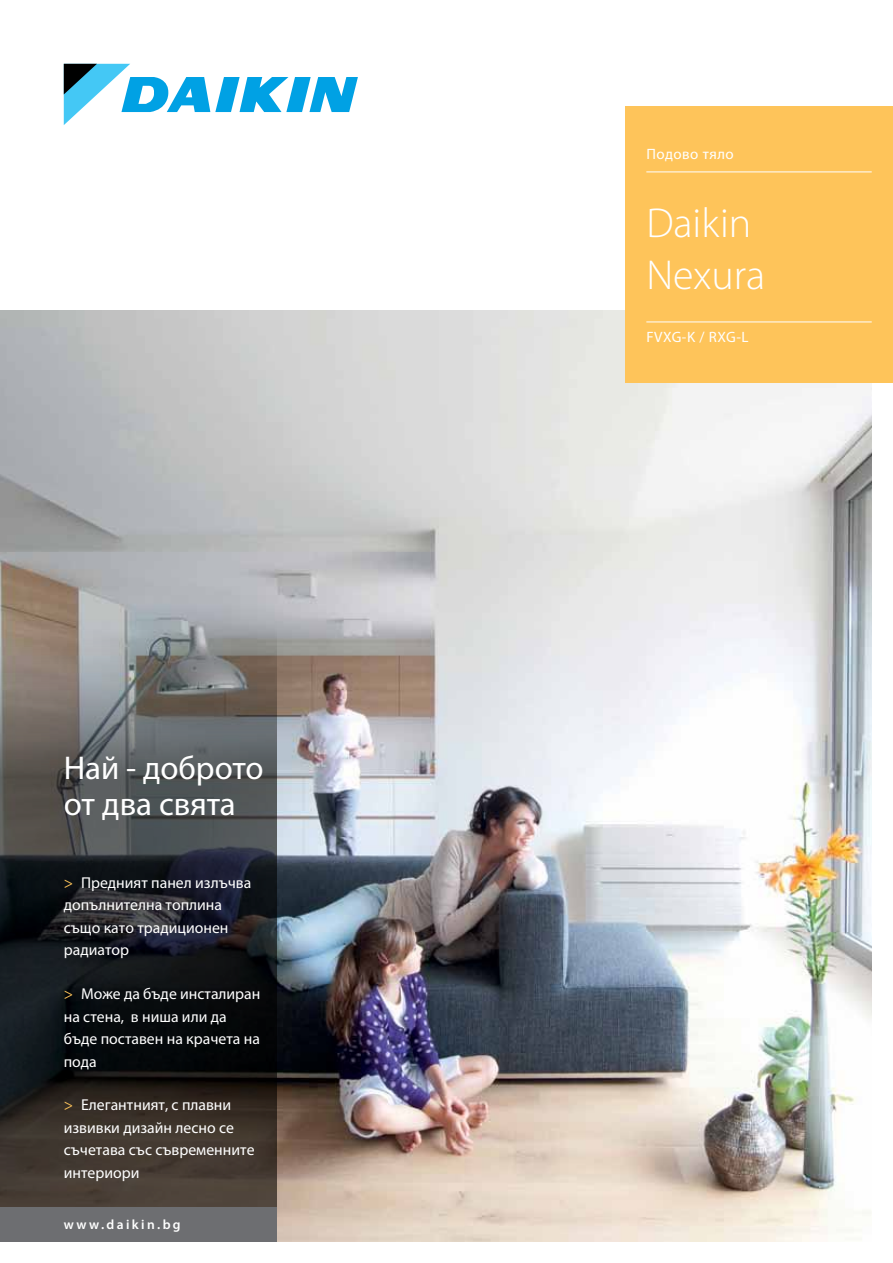
<style>
.page{position:relative;width:893px;height:1263px;background:#fff}
.page>*{position:absolute;margin:0;border:0;box-sizing:border-box;transform-origin:0 0}
.t1{font:300 42px/52.5px "Myriad Pro";color:#fff}
.t2{font:33px/36px "Myriad Pro";color:#fff}
.t3{font:15.75px/22.5px "Myriad Pro";color:#fff}
.t4{font:15px "Myriad Pro";letter-spacing:.035em;color:#fff}
.t5{font:600 13.5px "Myriad Pro";letter-spacing:.175em;color:#fff}
.s1{color:#fec45a}
</style>
<div class="page">
<img style="left:0;top:310px;width:872px;height:932px">
<div style="left:625px;top:106px;width:268px;height:277px;background:#fec45a"></div>
<svg style="left:0;top:619px;width:276px;height:589px"></svg>
<div style="left:0;top:1208px;width:276px;height:34px;background:#6d6e71"></div>
<hr style="left:646px;top:172px;width:226px;height:1px;background:#fff">
<hr style="left:646px;top:322px;width:226px;height:1px;background:#fff">
<svg style="left:64px;top:64px;width:294px;height:61px"></svg>
<h2 class="t2" style="left:64px;top:749px;width:201px">Най - доброто от два свята</h2>
<p class="t3" style="left:64px;top:871px;width:189px"><span class="s1">&gt;</span> Предният панел излъчва допълнителна топлина също като традиционен радиатор</p>
<p class="t3" style="left:64px;top:982px;width:198px"><span class="s1">&gt;</span> Може да бъде инсталиран на стена, в ниша или да бъде поставен на крачета на пода</p>
<p class="t3" style="left:64px;top:1094px;width:192px"><span class="s1">&gt;</span> Елегантният, с плавни извивки дизайн лесно се съчетава със съвременните интериори</p>
<p class="t5" style="left:64px;top:1215px;width:118px">www.daikin.bg</p>
<p class="t4" style="left:646px;top:144px;width:89px">Подово тяло</p>
<h1 class="t1" style="left:646px;top:196px;width:120px">Daikin<br>Nexura</h1>
<p class="t4" style="left:646px;top:327px;width:104px">FVXG-K / RXG-L</p>
</div>
